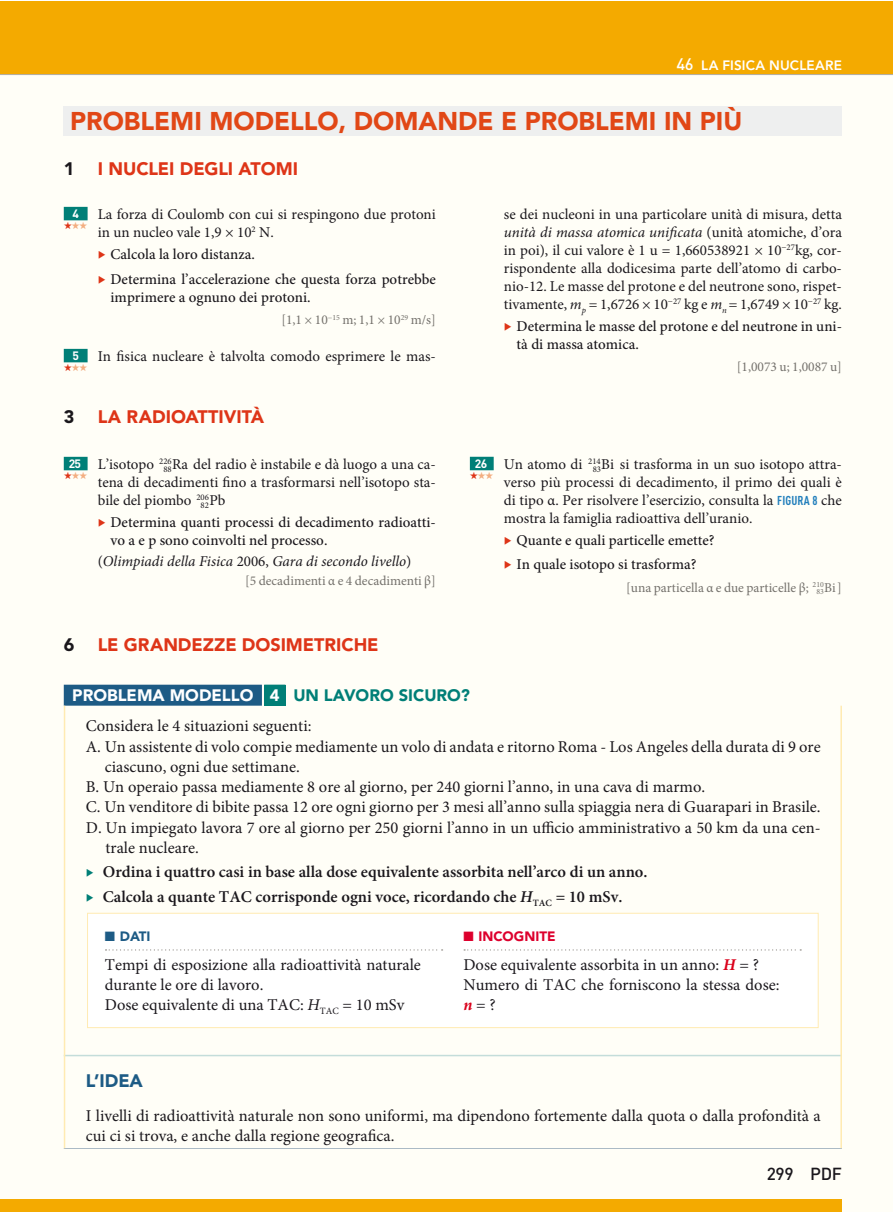
<style>
.page{position:relative;width:893px;height:1212px;background:#fff}
.page>*{position:absolute;margin:0;border:0;box-sizing:border-box;transform-origin:0 0}
.t1{font:900 25.5px "Avenir LT Std";color:#e14716}
.t2{font:900 18px "Avenir LT Std";letter-spacing:-.005em;color:#de3518}
.t3{font:900 18px "Avenir LT Std";color:#1d5b85}
.t4{font:900 18px "Avenir LT Std";color:#1a171c}
.t5{font:500 17.25px "DIN Pro";letter-spacing:-.02em;color:#1a171c}
.t6{font:16.5px/20.2px "Minion Pro";color:#1a171c}
.t7{font:600 16.5px/24.5px "Minion Pro";color:#1a171c}
.t8{font:900 16.5px "Avenir LT Std";color:#fff}
.t9{font:900 16.5px "Avenir LT Std";color:#007f77}
.t10{font:15px/18px "Minion Pro";color:#1a171c}
.t11{font:500 15px/24.8px "Minion Pro";color:#1a171c}
.t12{font:italic 15px "Minion Pro";color:#1a171c}
.t13{font:13.5px "Minion Pro";color:#74716c}
.t14{font:800 13.5px "Avenir LT Std";letter-spacing:.01em;color:#fff}
.t15{font:900 13.5px "Avenir LT Std";color:#dd002d}
.t16{font:900 13.5px "Avenir LT Std";color:#1d5b85}
.t17{font:700 12px "DIN Pro";color:#fff}
.t18{font:10.2px "Zapf Dingbats Std";color:#de3518}
.t19{font:8.7px "Minion Pro";color:#1a171c}
.t20{font:7.8px "Minion Pro";color:#74716c}
.s1{font-family:"DIN Pro";font-weight:500;font-size:16.5px}
.s2{color:#f3ae81}
.s3{font-weight:700;font-size:16.5px;color:#de3518}
.s4{font-style:normal}
.s5{font-style:italic}
.s6{font-family:"DIN Pro";font-weight:700;font-stretch:condensed;font-size:12.75px;color:#227fbc}
.s7{font-size:13.5px}
.s8{font-weight:700;color:#007f77}
.s9{font-weight:700;font-style:italic;color:#da001b}
</style>
<div class="page">
<div style="left:0;top:75px;width:892px;height:1137px;background:#fffef7"></div>
<div style="left:0;top:1px;width:892px;height:74px;background:#f4aa00"></div>
<hr style="left:0;top:74px;width:892px;height:1px;background:#b1afaa">
<div style="left:0;top:1199px;width:842px;height:13px;background:#f4aa00"></div>
<div style="left:64px;top:106px;width:778px;height:30px;background:#eeefef"></div>
<div style="left:64px;top:207px;width:24px;height:13px;background:#007f77"></div>
<div style="left:64px;top:349px;width:24px;height:13px;background:#007f77"></div>
<div style="left:64px;top:457px;width:24px;height:13px;background:#007f77"></div>
<div style="left:470px;top:457px;width:24px;height:13px;background:#007f77"></div>
<hr style="left:64px;top:1055px;width:778px;height:1px;background:#c4ddda">
<div style="left:88px;top:913px;width:730px;height:114px;background:#fff"></div>
<svg style="left:106px;top:949px;width:337px;height:1px"></svg>
<svg style="left:464px;top:949px;width:337px;height:1px"></svg>
<div style="left:87px;top:913px;width:732px;height:115px;border:1px solid #ffebb2"></div>
<div style="left:64px;top:685px;width:198px;height:21px;background:#1d5b85"></div>
<div style="left:264px;top:685px;width:21px;height:21px;background:#007f77"></div>
<hr style="left:64px;top:706px;width:1px;height:442px;background:#ffebb2">
<hr style="left:840px;top:706px;width:2px;height:442px;background:#ffebb2">
<p class="t14" style="left:676px;top:57px;width:167px"><span class="s1">46</span> LA FISICA NUCLEARE</p>
<h1 class="t1" style="left:70px;top:106px;width:674px">PROBLEMI MODELLO, DOMANDE E PROBLEMI IN PIÙ</h1>
<p class="t4" style="left:64px;top:157px;width:12px">1</p>
<p class="t2" style="left:98px;top:157px;width:202px">I NUCLEI DEGLI ATOMI</p>
<p class="t17" style="left:72px;top:203px;width:8px">4</p>
<p class="t18" style="left:64px;top:220px;width:25px">★<span class="s2">★★</span></p>
<p class="t17" style="left:72px;top:345px;width:8px">5</p>
<p class="t18" style="left:64px;top:362px;width:25px">★<span class="s2">★★</span></p>
<p class="t10" style="left:98px;top:206px;width:340px">La forza di Coulomb con cui si respingono due protoni in un nucleo vale 1,9 × 10<sup>2</sup> N.</p>
<p class="t11" style="left:98px;top:242px;width:340px"><span class="s3">▶</span> Calcola la loro distanza.<br><span class="s3">▶</span> Determina l’accelerazione che questa forza potrebbe</p>
<p class="t11" style="left:111px;top:284px;width:202px">imprimere a ognuno dei protoni.</p>
<p class="t13" style="left:281px;top:311px;width:156px">[1,1 × 10<sup>−15</sup> m; 1,1 × 10<sup>29</sup> m/s]</p>
<p class="t10" style="left:98px;top:348px;width:340px">In fisica nucleare è talvolta comodo esprimere le mas-</p>
<p class="t4" style="left:64px;top:406px;width:12px">3</p>
<p class="t2" style="left:98px;top:406px;width:168px">LA RADIOATTIVITÀ</p>
<p class="t17" style="left:69px;top:453px;width:14px">25</p>
<p class="t18" style="left:64px;top:470px;width:25px">★<span class="s2">★★</span></p>
<p class="t19" style="left:159px;top:455px;width:14px">226</p>
<p class="t10" style="left:98px;top:473px;width:340px">tena di decadimenti fino a trasformarsi nell’isotopo sta&shy;bile del piombo Pb</p>
<p class="t10" style="left:98px;top:455px;width:340px">L’isotopo Ra del radio è instabile e dà luogo a una ca-</p>
<p class="t19" style="left:163px;top:463px;width:10px">88</p>
<p class="t19" style="left:196px;top:491px;width:14px">206</p>
<p class="t11" style="left:111px;top:513px;width:327px;line-height:18px;text-indent:-13px"><span class="s3">▶</span> Determina quanti processi di decadimento radioatti&shy;vo a e p sono coinvolti nel processo.</p>
<p class="t12" style="left:98px;top:551px;width:315px"><span class="s4">(</span>Olimpiadi della Fisica <span class="s4">2006,</span> Gara di secondo livello<span class="s4">)</span></p>
<p class="t13" style="left:245px;top:572px;width:192px">[5 decadimenti α e 4 decadimenti β]</p>
<p class="t19" style="left:201px;top:499px;width:10px">82</p>
<p class="t4" style="left:64px;top:634px;width:12px">6</p>
<p class="t2" style="left:98px;top:634px;width:282px">LE GRANDEZZE DOSIMETRICHE</p>
<p class="t10" style="left:504px;top:206px;width:340px;text-align:justify">se dei nucleoni in una particolare unità di misura, detta <span class="s5">unità di massa atomica unificata</span> (unità atomiche, d’ora in poi), il cui valore è 1 u = 1,660538921 × 10<sup>−27</sup>kg, cor&shy;rispondente alla dodicesima parte dell’atomo di carbo&shy;nio-12. Le masse del protone e del neutrone sono, rispet&shy;tivamente, <span class="s5">m</span><sub>p</sub> = 1,6726 × 10<sup>−27</sup> kg e <span class="s5">m</span><sub>n</sub> <span class="s5">=</span> 1,6749 × 10<sup>−27</sup> kg.</p>
<p class="t11" style="left:517px;top:317px;width:327px;line-height:18px;text-indent:-13px"><span class="s3">▶</span> Determina le masse del protone e del neutrone in uni&shy;tà di massa atomica.</p>
<p class="t13" style="left:737px;top:358px;width:107px">[1,0073 u; 1,0087 u]</p>
<p class="t17" style="left:475px;top:453px;width:14px">26</p>
<p class="t18" style="left:470px;top:470px;width:25px">★<span class="s2">★★</span></p>
<p class="t19" style="left:588px;top:455px;width:14px">214</p>
<p class="t10" style="left:504px;top:473px;width:340px;text-align:justify">verso più processi di decadimento, il primo dei quali è di tipo α. Per risolvere l’esercizio, consulta la <span class="s6">FIGURA 8</span> che mostra la famiglia radioattiva dell’uranio.</p>
<p class="t11" style="left:504px;top:527px;width:212px"><span class="s3">▶</span> Quante e quali particelle emette? <span class="s3">▶</span> In quale isotopo si trasforma?</p>
<p class="t13" style="left:626px;top:579px;width:211px">[una particella α e due particelle β; Bi</p>
<p class="t10" style="left:504px;top:455px;width:80px">Un atomo di</p>
<p class="t10" style="left:601px;top:455px;width:242px">Bi si trasforma in un suo isotopo attra-</p>
<p class="t19" style="left:593px;top:463px;width:10px">83</p>
<p class="t20" style="left:813px;top:580px;width:31px">210 <span class="s7">]</span></p>
<p class="t20" style="left:816px;top:586px;width:9px">83</p>
<p class="t9" style="left:293px;top:685px;width:178px">UN LAVORO SICURO?</p>
<p class="t6" style="left:86px;top:716px;width:227px">Considera le 4 situazioni seguenti:</p>
<p class="t6" style="left:86px;top:736px;width:736px">A. Un assistente di volo compie mediamente un volo di andata e ritorno Roma - Los Angeles della durata di 9 ore</p>
<p class="t6" style="left:105px;top:757px;width:197px">ciascuno, ogni due settimane.</p>
<p class="t6" style="left:86px;top:777px;width:621px">B. Un operaio passa mediamente 8 ore al giorno, per 240 giorni l’anno, in una cava di marmo.</p>
<p class="t6" style="left:86px;top:797px;width:736px">C. Un venditore di bibite passa 12 ore ogni giorno per 3 mesi all’anno sulla spiaggia nera di Guarapari in Brasile.</p>
<p class="t6" style="left:86px;top:817px;width:736px">D. Un impiegato lavora 7 ore al giorno per 250 giorni l’anno in un ufficio amministrativo a 50 km da una cen-</p>
<p class="t6" style="left:106px;top:838px;width:95px">trale nucleare.</p>
<p class="t7" style="left:86px;top:860px;width:563px"><span class="s8">▶</span> Ordina i quattro casi in base alla dose equivalente assorbita nell’arco di un anno. <span class="s8">▶</span> Calcola a quante TAC corrisponde ogni voce, ricordando che <span class="s5">H</span><sub>TAC</sub> = 10 mSv.</p>
<p class="t16" style="left:105px;top:928px;width:47px">■ DATI</p>
<p class="t6" style="left:105px;top:954px;width:318px">Tempi di esposizione alla radioattività naturale durante le ore di lavoro.<br>Dose equivalente di una TAC: <span class="s5">H</span><sub>TAC</sub> = 10 mSv</p>
<p class="t8" style="left:72px;top:685px;width:209px">PROBLEMA MODELLO 4</p>
<p class="t15" style="left:463px;top:928px;width:94px">■ INCOGNITE</p>
<p class="t6" style="left:463px;top:954px;width:318px">Dose equivalente assorbita in un anno: <span class="s9">H</span> = ?<br>Numero di TAC che forniscono la stessa dose: <span class="s9">n</span>=?</p>
<p class="t3" style="left:86px;top:1070px;width:59px">L’IDEA</p>
<p class="t6" style="left:86px;top:1106px;width:736px">I livelli di radioattività naturale non sono uniformi, ma dipendono fortemente dalla quota o dalla profondità a cui ci si trova, e anche dalla regione geografica.</p>
<p class="t5" style="left:767px;top:1159px;width:77px">299 PDF</p>
</div>
